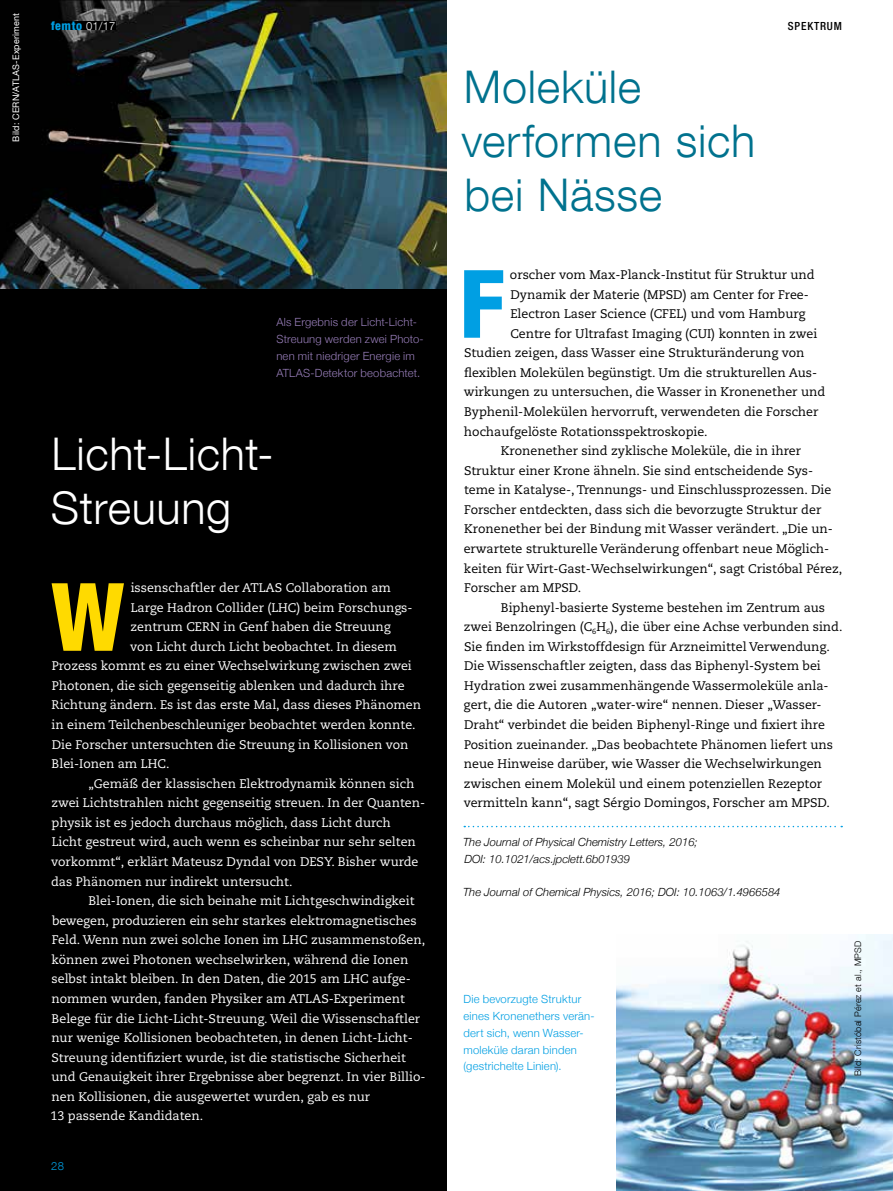
<style>
.page{position:relative;width:893px;height:1191px;background:#fff}
.page>*{position:absolute;margin:0;border:0;box-sizing:border-box;transform-origin:0 0}
.t1{font:94.5px "Desy Neue Helvetica 87 Cond H";color:#ffda00}
.t2{font:94.5px "Desy Neue Helvetica 87 Cond H";color:#009fe3}
.t3{font:300 45px/54px "Desy Neue Helvetica 45";letter-spacing:.015em;color:#00728e}
.t4{font:300 45px/54px "Desy Neue Helvetica 45";letter-spacing:.015em;color:#fff}
.t5{font:12.45px "Caecilia LT Std";color:#000}
.t6{font:12.45px "Caecilia LT Std";color:#fff}
.t7{font:12px "Desy Neue Helvetica 87 Cond H";letter-spacing:.05em;color:#009fe3}
.t8{font:italic 300 11.25px/16.5px "Helvetica Neue";color:#000}
.t9{font:300 11.25px/16.8px "Helvetica Neue";letter-spacing:.02em;color:#009fe3}
.t10{font:300 11.25px/16.8px "Helvetica Neue";letter-spacing:.02em;color:#977db8}
.t11{font:11.25px "Desy Neue Helvetica 67 Cond M";letter-spacing:.075em;color:#000}
.t12{font:300 11.25px "Desy Neue Helvetica 45";color:#009fe3}
.t13{font:300 9px "Desy Neue Helvetica 45";letter-spacing:.02em;color:#000}
.t14{font:9px "Desy Neue Helvetica 55 Roman";letter-spacing:.02em;color:#fff}
.s1{font-family:"Desy Neue Helvetica 45";font-weight:300;font-size:11.25px;color:#fff}
</style>
<div class="page">
<div style="left:0;top:0;width:446px;height:1191px;background:#000"></div>
<img style="left:617px;top:934px;width:276px;height:257px">
<svg style="left:464px;top:826px;width:378px;height:1px"></svg>
<img style="left:0;top:0;width:446px;height:289px">
<div style="left:51px;top:21px;width:64px;height:9px;background:#000"></div>
<p class="t14" style="left:10px;top:142px;width:130px;rotate:-90deg">Bild: CERN/ATLAS-Experiment</p>
<p class="t7" style="left:51px;top:18px;width:66px">femto <span class="s1">01/17</span></p>
<p class="t11" style="left:788px;top:19px;width:56px">SPEKTRUM</p>
<h2 class="t3" style="left:461px;top:59px;width:295px">Moleküle verformen sich bei Nässe</h2>
<p class="t10" style="left:276px;top:313px;width:149px">Als Ergebnis der Licht-Licht-<br>Streuung werden zwei Photo&shy;nen mit niedriger Energie im<br>ATLAS-Detektor beobachtet.</p>
<h2 class="t4" style="left:51px;top:425px;width:224px">Licht-Licht-<br>Streuung</h2>
<p class="t6" style="left:131px;top:580px;width:262px">issenschaftler der ATLAS Collaboration am</p>
<p class="t6" style="left:131px;top:600px;width:283px">Large Hadron Collider (LHC) beim Forschungs-</p>
<p class="t6" style="left:130px;top:619px;width:262px">zentrum CERN in Genf haben die Streuung</p>
<p class="t6" style="left:130px;top:639px;width:268px">von Licht durch Licht beobachtet. In diesem</p>
<p class="t6" style="left:52px;top:659px;width:362px">Prozess kommt es zu einer Wechselwirkung zwischen zwei</p>
<p class="t6" style="left:52px;top:678px;width:354px">Photonen, die sich gegenseitig ablenken und dadurch ihre</p>
<p class="t6" style="left:52px;top:698px;width:371px">Richtung ändern. Es ist das erste Mal, dass dieses Phänomen</p>
<p class="t6" style="left:52px;top:717px;width:365px">in einem Teilchenbeschleuniger beobachtet werden konnte.</p>
<p class="t6" style="left:52px;top:737px;width:358px">Die Forscher untersuchten die Streuung in Kollisionen von</p>
<p class="t6" style="left:52px;top:756px;width:119px">Blei-Ionen am LHC.</p>
<p class="t6" style="left:88px;top:776px;width:327px">„Gemäß der klassischen Elektrodynamik können sich</p>
<p class="t6" style="left:51px;top:795px;width:375px">zwei Lichtstrahlen nicht gegenseitig streuen. In der Quanten-</p>
<p class="t6" style="left:52px;top:815px;width:341px">physik ist es jedoch durchaus möglich, dass Licht durch</p>
<p class="t6" style="left:52px;top:835px;width:366px">Licht gestreut wird, auch wenn es scheinbar nur sehr selten</p>
<p class="t6" style="left:51px;top:854px;width:369px">vorkommt“, erklärt Mateusz Dyndal von DESY. Bisher wurde</p>
<p class="t6" style="left:51px;top:874px;width:243px">das Phänomen nur indirekt untersucht.</p>
<p class="t6" style="left:88px;top:893px;width:328px">Blei-Ionen, die sich beinahe mit Lichtgeschwindigkeit</p>
<p class="t6" style="left:52px;top:913px;width:366px">bewegen, produzieren ein sehr starkes elektromagnetisches</p>
<p class="t6" style="left:52px;top:932px;width:375px">Feld. Wenn nun zwei solche Ionen im LHC zusammenstoßen,</p>
<p class="t6" style="left:51px;top:952px;width:358px">können zwei Photonen wechselwirken, während die Ionen</p>
<p class="t6" style="left:52px;top:972px;width:361px">selbst intakt bleiben. In den Daten, die 2015 am LHC aufge-</p>
<p class="t6" style="left:51px;top:991px;width:355px">nommen wurden, fanden Physiker am ATLAS-Experiment</p>
<p class="t6" style="left:52px;top:1011px;width:370px">Belege für die Licht-Licht-Streuung. Weil die Wissenschaftler</p>
<p class="t6" style="left:51px;top:1030px;width:361px">nur wenige Kollisionen beobachteten, in denen Licht-Licht-</p>
<p class="t6" style="left:52px;top:1050px;width:356px">Streuung identifiziert wurde, ist die statistische Sicherheit</p>
<p class="t6" style="left:51px;top:1069px;width:376px">und Genauigkeit ihrer Ergebnisse aber begrenzt. In vier Billio-</p>
<p class="t6" style="left:51px;top:1089px;width:320px">nen Kollisionen, die ausgewertet wurden, gab es nur</p>
<p class="t6" style="left:51px;top:1108px;width:154px">13 passende Kandidaten.</p>
<h1 class="t1" style="left:51px;top:559px;width:75px">W</h1>
<p class="t12" style="left:51px;top:1158px;width:15px">28</p>
<p class="t5" style="left:510px;top:267px;width:306px">orscher vom Max-Planck-Institut für Struktur und</p>
<p class="t5" style="left:510px;top:287px;width:297px">Dynamik der Materie (MPSD) am Center for Free--</p>
<p class="t5" style="left:510px;top:307px;width:296px">Electron Laser Science (CFEL) und vom Hamburg</p>
<p class="t5" style="left:510px;top:326px;width:309px">Centre for Ultrafast Imaging (CUI) konnten in zwei</p>
<p class="t5" style="left:464px;top:346px;width:342px">Studien zeigen, dass Wasser eine Strukturänderung von</p>
<p class="t5" style="left:464px;top:365px;width:355px">flexiblen Molekülen begünstigt. Um die strukturellen Aus-</p>
<p class="t5" style="left:464px;top:385px;width:363px">wirkungen zu untersuchen, die Wasser in Kronenether und</p>
<p class="t5" style="left:464px;top:404px;width:356px">Byphenil-Molekülen hervorruft, verwendeten die Forscher</p>
<p class="t5" style="left:464px;top:424px;width:245px">hochaufgelöste Rotationsspektroskopie.</p>
<p class="t5" style="left:501px;top:443px;width:302px">Kronenether sind zyklische Moleküle, die in ihrer</p>
<p class="t5" style="left:464px;top:463px;width:351px">Struktur einer Krone ähneln. Sie sind entscheidende Sys-</p>
<p class="t5" style="left:464px;top:483px;width:369px">teme in Katalyse-, Trennungs- und Einschlussprozessen. Die</p>
<p class="t5" style="left:464px;top:502px;width:359px">Forscher entdeckten, dass sich die bevorzugte Struktur der</p>
<p class="t5" style="left:464px;top:522px;width:370px">Kronenether bei der Bindung mit Wasser verändert. „Die un-</p>
<p class="t5" style="left:464px;top:541px;width:367px">erwartete strukturelle Veränderung offenbart neue Möglich-</p>
<p class="t5" style="left:464px;top:561px;width:380px">keiten für Wirt-Gast-Wechselwirkungen“, sagt Cristóbal Pérez,</p>
<p class="t5" style="left:464px;top:580px;width:119px">Forscher am MPSD.</p>
<p class="t5" style="left:501px;top:600px;width:326px">Biphenyl-basierte Systeme bestehen im Zentrum aus</p>
<p class="t5" style="left:464px;top:619px;width:380px">zwei Benzolringen (C<sub>6</sub>H<sub>6</sub>), die über eine Achse verbunden sind.</p>
<p class="t5" style="left:464px;top:639px;width:367px">Sie finden im Wirkstoffdesign für Arzneimittel Verwendung.</p>
<p class="t5" style="left:464px;top:659px;width:358px">Die Wissenschaftler zeigten, dass das Biphenyl-System bei</p>
<p class="t5" style="left:464px;top:678px;width:366px">Hydration zwei zusammenhängende Wassermoleküle anla-</p>
<p class="t5" style="left:464px;top:698px;width:357px">gert, die die Autoren „water-wire“ nennen. Dieser „Wasser--</p>
<p class="t5" style="left:464px;top:717px;width:362px">Draht“ verbindet die beiden Biphenyl-Ringe und fixiert ihre</p>
<p class="t5" style="left:464px;top:737px;width:370px">Position zueinander. „Das beobachtete Phänomen liefert uns</p>
<p class="t5" style="left:464px;top:756px;width:359px">neue Hinweise darüber, wie Wasser die Wechselwirkungen</p>
<p class="t5" style="left:464px;top:776px;width:360px">zwischen einem Molekül und einem potenziellen Rezeptor</p>
<p class="t5" style="left:464px;top:795px;width:368px">vermitteln kann“, sagt Sérgio Domingos, Forscher am MPSD.</p>
<p class="t8" style="left:463px;top:833px;width:236px">The Journal of Physical Chemistry Letters, 2016;<br>DOI: 10.1021/acs.jpclett.6b01939</p>
<p class="t8" style="left:463px;top:883px;width:319px">The Journal of Chemical Physics, 2016; DOI: 10.1063/1.4966584</p>
<h1 class="t2" style="left:459px;top:246px;width:47px">F</h1>
<p class="t9" style="left:463px;top:989px;width:133px">Die bevorzugte Struktur eines Kronenethers verän&shy;dert sich, wenn Wasser&shy;moleküle daran binden (gestrichelte Linien).</p>
<p class="t13" style="left:852px;top:1076px;width:137px;rotate:-90deg">Bild: Cristóbal Pérez et al., MPSD</p>
</div>
